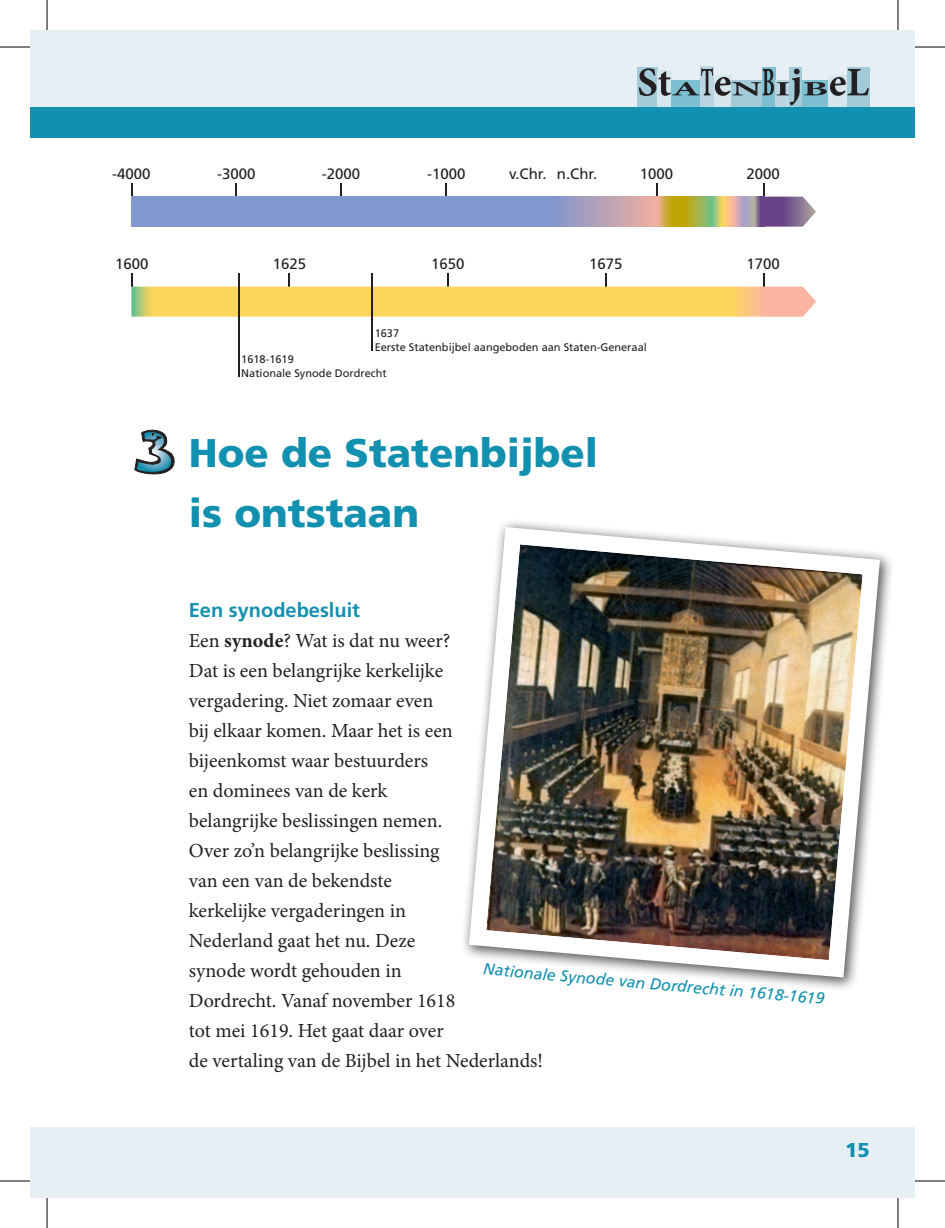
<style>
.page{position:relative;width:945px;height:1228px;background:#fff}
.page>*{position:absolute;margin:0;border:0;box-sizing:border-box;transform-origin:0 0}
.t1{font:900 40px/60px "Frutiger LT Std";color:#1290af}
.t2{font:20px/30px "Minion Pro";color:#231f20}
.t3{font:700 20px "Frutiger LT Std";color:#1290af}
.t4{font:900 20px "Frutiger LT Std";color:#1290af}
.t5{font:italic 16px "Frutiger LT Std";color:#1290af}
.t6{font:15px "Frutiger LT Std";color:#231f20}
.t7{font:11px/13.2px "Frutiger LT Std";color:#231f20}
.s1{font-weight:700}
</style>
<div class="page">
<div style="left:30px;top:30px;width:17px;height:85px;background:#e6f0f4"></div>
<div style="left:30px;top:1127px;width:17px;height:71px;background:#e6f0f4"></div>
<div style="left:30px;top:107px;width:17px;height:30px;background:#1290af"></div>
<div style="left:47px;top:30px;width:867px;height:85px;background:#e6f0f4"></div>
<div style="left:47px;top:1127px;width:867px;height:71px;background:#e6f0f4"></div>
<div style="left:637px;top:67px;width:20px;height:60px;background:#a2cad9"></div>
<div style="left:657px;top:70px;width:14px;height:57px;background:#d5e6ed"></div>
<div style="left:671px;top:81px;width:29px;height:46px;background:#7cc0d1"></div>
<div style="left:700px;top:67px;width:14px;height:60px;background:#bbd6e2"></div>
<div style="left:714px;top:76px;width:17px;height:51px;background:#d5e6ed"></div>
<div style="left:731px;top:81px;width:30px;height:46px;background:#a2cad9"></div>
<div style="left:761px;top:68px;width:14px;height:59px;background:#7cc0d1"></div>
<div style="left:775px;top:81px;width:14px;height:46px;background:#bbd6e2"></div>
<div style="left:789px;top:68px;width:12px;height:59px;background:#a2cad9"></div>
<div style="left:801px;top:81px;width:27px;height:46px;background:#7cc0d1"></div>
<div style="left:828px;top:76px;width:18px;height:51px;background:#d5e6ed"></div>
<div style="left:846px;top:68px;width:23px;height:59px;background:#a2cad9"></div>
<svg style="left:638px;top:68px;width:230px;height:37px"></svg>
<div style="left:47px;top:107px;width:867px;height:30px;background:#1290af"></div>
<svg style="left:131px;top:184px;width:1px;height:13px"></svg>
<svg style="left:236px;top:184px;width:1px;height:13px"></svg>
<svg style="left:340px;top:184px;width:1px;height:13px"></svg>
<svg style="left:445px;top:184px;width:1px;height:13px"></svg>
<svg style="left:656px;top:184px;width:1px;height:13px"></svg>
<div style="left:131px;top:197px;width:111px;height:30px;background:#8197cd"></div>
<div style="left:237px;top:197px;width:109px;height:30px;background:#8197cd"></div>
<div style="left:342px;top:197px;width:113px;height:30px;background:#8197cd"></div>
<div style="left:447px;top:197px;width:113px;height:30px;background:#8197cd"></div>
<svg style="left:658px;top:197px;width:105px;height:30px;background:#b9ac68"></svg>
<div style="left:553px;top:197px;width:105px;height:30px;background:linear-gradient(to right,#8397cc,#f1afa0)"></div>
<svg style="left:763px;top:184px;width:53px;height:43px"></svg>
<svg style="left:131px;top:274px;width:685px;height:43px"></svg>
<hr style="left:238px;top:274px;width:1px;height:103px;background:#231f20">
<hr style="left:371px;top:274px;width:1px;height:77px;background:#231f20">
<img style="left:464px;top:522px;width:424px;height:464px">
<svg style="left:134px;top:430px;width:41px;height:45px"></svg>
<hr style="left:0;top:47px;width:30px;height:1px;background:#000">
<hr style="left:914px;top:47px;width:30px;height:1px;background:#000">
<hr style="left:0;top:1181px;width:30px;height:1px;background:#000">
<hr style="left:914px;top:1181px;width:30px;height:1px;background:#000">
<hr style="left:47px;top:0;width:1px;height:30px;background:#000">
<hr style="left:47px;top:1198px;width:1px;height:30px;background:#000">
<hr style="left:897px;top:0;width:1px;height:30px;background:#000">
<hr style="left:897px;top:1198px;width:1px;height:30px;background:#000">
<p class="t6" style="left:112px;top:165px;width:40px">-4000</p>
<p class="t6" style="left:217px;top:165px;width:40px">-3000</p>
<p class="t6" style="left:322px;top:165px;width:40px">-2000</p>
<p class="t6" style="left:427px;top:165px;width:40px">-1000</p>
<p class="t6" style="left:509px;top:165px;width:90px">v.Chr. n.Chr.</p>
<p class="t6" style="left:639px;top:165px;width:35px">1000</p>
<p class="t6" style="left:746px;top:165px;width:35px">2000</p>
<p class="t6" style="left:115px;top:255px;width:35px">1600</p>
<p class="t6" style="left:273px;top:255px;width:35px">1625</p>
<p class="t6" style="left:431px;top:255px;width:35px">1650</p>
<p class="t6" style="left:589px;top:255px;width:35px">1675</p>
<p class="t6" style="left:746px;top:255px;width:35px">1700</p>
<p class="t7" style="left:374px;top:327px;width:274px">1637<br>Eerste Statenbijbel aangeboden aan Staten-Generaal</p>
<p class="t7" style="left:241px;top:353px;width:147px">1618-1619<br>Nationale Synode Dordrecht</p>
<h1 class="t1" style="left:189px;top:423px;width:411px">Hoe de Statenbijbel is ontstaan</h1>
<p class="t3" style="left:189px;top:598px;width:173px">Een synodebesluit</p>
<p class="t2" style="left:189px;top:626px;width:356px">Een <span class="s1">synode</span>? Wat is dat nu weer?<br>Dat is een belangrijke kerkelijke vergadering. Niet zomaar even<br>bij elkaar komen. Maar het is een bijeenkomst waar bestuurders<br>en dominees van de kerk<br>belangrijke beslissingen nemen.<br>Over zo’n belangrijke beslissing<br>van een van de bekendste<br>kerkelijke vergaderingen in<br>Nederland gaat het nu. Deze<br>synode wordt gehouden in<br>Dordrecht. Vanaf november 1618<br>tot mei 1619. Het gaat daar over<br>de vertaling van de Bijbel in het Nederlands!</p>
<p class="t5" style="left:484px;top:959px;width:344px;rotate:5deg">Nationale Synode van Dordrecht in 1618-1619</p>
<p class="t4" style="left:845px;top:1138px;width:26px">15</p>
</div>
